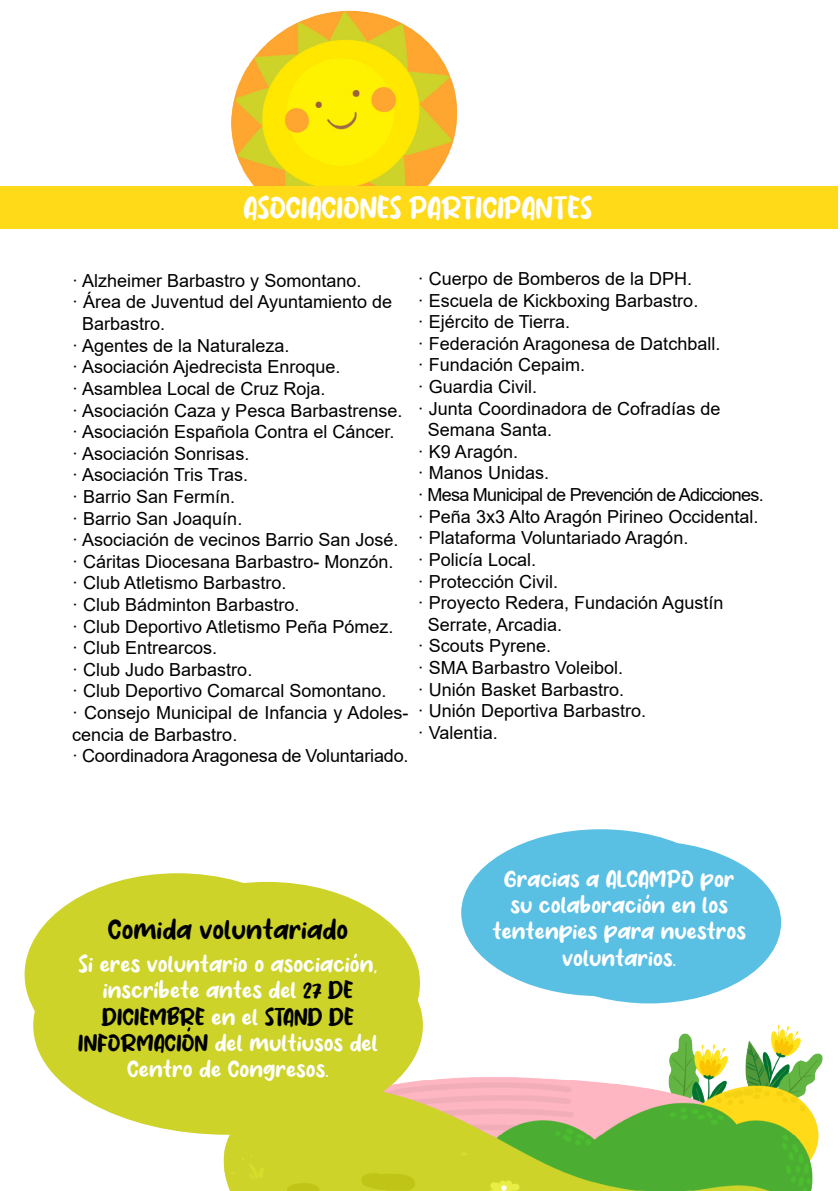
<style>
.page{position:relative;width:840px;height:1191px;background:#fff}
.page>*{position:absolute;margin:0;border:0;box-sizing:border-box;transform-origin:0 0}
.t1{font:28px "Males";color:#fff}
.t2{font:26px "Males";color:#000}
.t3{font:22px/26.4px "Males";color:#fff;text-align:center}
.t4{font:18px/21.6px "Arial";color:#000}
.t5{font:18px "Arial";letter-spacing:-.04em;color:#000}
.s1{color:#000}
</style>
<div class="page">
<img style="left:204px;top:1025px;width:619px;height:166px">
<img style="left:231px;top:11px;width:227px;height:175px">
<div style="left:0;top:186px;width:837px;height:43px;background:#feda18"></div>
<div style="left:26px;top:874px;width:304px;height:200px;background:#cdd329;border-radius:50%"></div>
<div style="left:115px;top:883px;width:304px;height:200px;background:#cdd329;border-radius:50%"></div>
<div style="left:34px;top:917px;width:387px;height:216px;background:#cdd329;border-radius:50%"></div>
<div style="left:517px;top:841px;width:263px;height:162px;background:#59c0e4;border-radius:50%"></div>
<div style="left:461px;top:829px;width:278px;height:167px;background:#59c0e4;border-radius:50%"></div>
<svg style="left:354px;top:953px;width:3px;height:5px"></svg>
<svg style="left:646px;top:894px;width:3px;height:5px"></svg>
<p class="t1" style="left:243px;top:194px;width:350px">ASOCIACIONES PARTICIPANTES</p>
<p class="t4" style="left:72px;top:270px;width:291px">· Alzheimer Barbastro y Somontano.</p>
<p class="t4" style="left:82px;top:291px;width:311px;text-indent:-10px">· Área de Juventud del Ayuntamiento de<br>Barbastro.</p>
<p class="t4" style="left:72px;top:334px;width:219px">· Agentes de la Naturaleza.</p>
<p class="t4" style="left:72px;top:356px;width:270px">· Asociación Ajedrecista Enroque.</p>
<p class="t4" style="left:72px;top:378px;width:255px">· Asamblea Local de Cruz Roja.</p>
<p class="t4" style="left:72px;top:399px;width:332px">· Asociación Caza y Pesca Barbastrense.</p>
<p class="t4" style="left:72px;top:421px;width:324px">· Asociación Española Contra el Cáncer.</p>
<p class="t4" style="left:72px;top:442px;width:179px">· Asociación Sonrisas.</p>
<p class="t4" style="left:72px;top:464px;width:178px">· Asociación Tris Tras.</p>
<p class="t4" style="left:72px;top:486px;width:165px">· Barrio San Fermín.</p>
<p class="t4" style="left:72px;top:507px;width:172px">· Barrio San Joaquín.</p>
<p class="t4" style="left:72px;top:529px;width:328px">· Asociación de vecinos Barrio San José.</p>
<p class="t4" style="left:72px;top:550px;width:323px">· Cáritas Diocesana Barbastro- Monzón.</p>
<p class="t4" style="left:72px;top:572px;width:216px">· Club Atletismo Barbastro.</p>
<p class="t4" style="left:72px;top:594px;width:229px">· Club Bádminton Barbastro.</p>
<p class="t4" style="left:72px;top:615px;width:323px">· Club Deportivo Atletismo Peña Pómez.</p>
<p class="t4" style="left:72px;top:637px;width:147px">· Club Entrearcos.</p>
<p class="t4" style="left:72px;top:658px;width:182px">· Club Judo Barbastro.</p>
<p class="t4" style="left:72px;top:680px;width:316px">· Club Deportivo Comarcal Somontano.</p>
<p class="t4" style="left:72px;top:702px;width:338px">· Consejo Municipal de Infancia y Adoles&shy;cencia de Barbastro.</p>
<p class="t4" style="left:72px;top:745px;width:338px">· Coordinadora Aragonesa de Voluntariado.</p>
<p class="t4" style="left:417px;top:268px;width:276px">· Cuerpo de Bomberos de la DPH.</p>
<p class="t4" style="left:417px;top:289px;width:282px">· Escuela de Kickboxing Barbastro.</p>
<p class="t4" style="left:417px;top:311px;width:154px">· Ejército de Tierra.</p>
<p class="t4" style="left:417px;top:332px;width:304px">· Federación Aragonesa de Datchball.</p>
<p class="t4" style="left:417px;top:354px;width:169px">· Fundación Cepaim.</p>
<p class="t4" style="left:417px;top:376px;width:121px">· Guardia Civil.</p>
<p class="t4" style="left:417px;top:397px;width:304px">· Junta Coordinadora de Cofradías de</p>
<p class="t4" style="left:427px;top:419px;width:126px">Semana Santa.</p>
<p class="t4" style="left:417px;top:440px;width:102px">· K9 Aragón.</p>
<p class="t4" style="left:417px;top:462px;width:133px">· Manos Unidas.</p>
<p class="t5" style="left:417px;top:482px;width:347px">· Mesa Municipal de Prevención de Adicciones.</p>
<p class="t4" style="left:417px;top:505px;width:342px">· Peña 3x3 Alto Aragón Pirineo Occidental.</p>
<p class="t4" style="left:417px;top:527px;width:272px">· Plataforma Voluntariado Aragón.</p>
<p class="t4" style="left:417px;top:548px;width:120px">· Policía Local.</p>
<p class="t4" style="left:417px;top:570px;width:142px">· Protección Civil.</p>
<p class="t4" style="left:417px;top:592px;width:307px">· Proyecto Redera, Fundación Agustín</p>
<p class="t4" style="left:427px;top:613px;width:136px">Serrate, Arcadia.</p>
<p class="t4" style="left:417px;top:635px;width:135px">· Scouts Pyrene.</p>
<p class="t4" style="left:417px;top:656px;width:207px">· SMA Barbastro Voleibol.</p>
<p class="t4" style="left:417px;top:678px;width:208px">· Unión Basket Barbastro.</p>
<p class="t4" style="left:417px;top:700px;width:230px">· Unión Deportiva Barbastro.</p>
<p class="t4" style="left:417px;top:721px;width:81px">· Valentia.</p>
<p class="t2" style="left:108px;top:917px;width:242px">Comida voluntariado</p>
<p class="t3" style="left:78px;top:952px;width:300px">Si eres voluntario o asociacion, inscribete antes del <span class="s1">27 DE</span></p>
<p class="t3" style="left:78px;top:1005px;width:301px"><span class="s1">DICIEMBRE</span> en el <span class="s1">STAND DE<br>INFORMACION</span> del multiusos del<br>Centro de Congresos.</p>
<p class="t3" style="left:492px;top:867px;width:255px">Gracias a ALCAMPO por su colaboracion en los tentenpies para nuestros voluntarios.</p>
</div>
